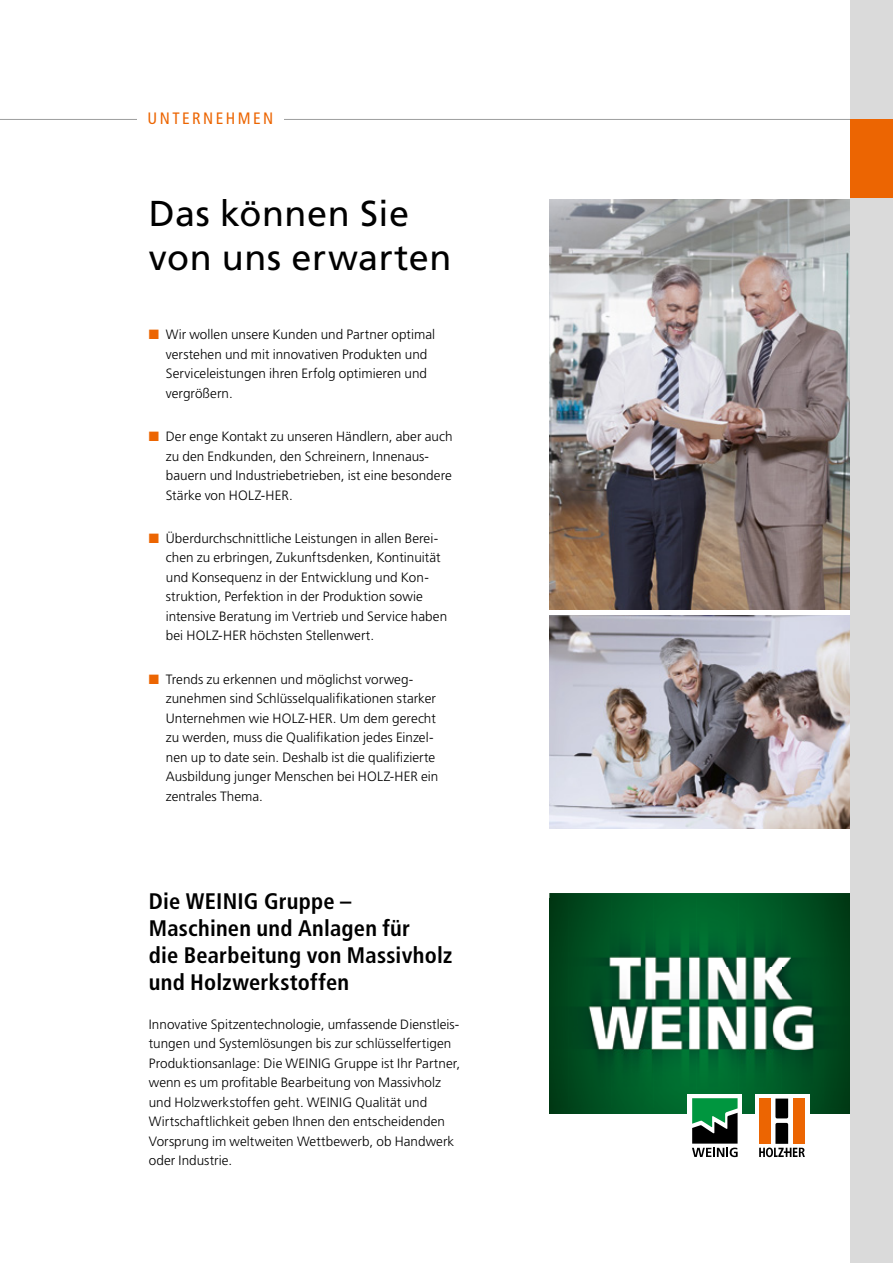
<style>
.page{position:relative;width:893px;height:1263px;background:#fff}
.page>*{position:absolute;margin:0;border:0;box-sizing:border-box;transform-origin:0 0}
.t1{font:36px/43.5px "Frutiger";letter-spacing:.015em;color:#000}
.t2{font:700 condensed 22.5px/27px "Frutiger";letter-spacing:.01em;color:#000}
.t3{font:condensed 16.5px "Frutiger";letter-spacing:.15em;color:#ec6502}
.t4{font:300 13.5px/19.5px "Frutiger";letter-spacing:.005em;color:#000}
.s1{color:#ec6502}
</style>
<div class="page">
<img style="left:549px;top:420px;width:301px;height:189px">
<img style="left:549px;top:615px;width:301px;height:213px">
<svg style="left:549px;top:893px;width:301px;height:5px;background:#015424"></svg>
<img style="left:549px;top:898px;width:301px;height:215px">
<div style="left:755px;top:1094px;width:54px;height:67px;background:#fff"></div>
<svg style="left:759px;top:1098px;width:46px;height:59px"></svg>
<div style="left:687px;top:1094px;width:55px;height:67px;background:#fff"></div>
<svg style="left:692px;top:1098px;width:46px;height:59px"></svg>
<svg style="left:0;top:119px;width:850px;height:301px"></svg>
<div style="left:850px;top:0;width:43px;height:1263px;background:#dadada"></div>
<div style="left:850px;top:119px;width:43px;height:79px;background:#ec6502"></div>
<div style="left:137px;top:104px;width:147px;height:27px;background:#fff"></div>
<p class="t3" style="left:147px;top:109px;width:127px">UNTERNEHMEN</p>
<h1 class="t1" style="left:149px;top:192px;width:304px">Das können Sie von uns erwarten</h1>
<p class="t4" style="left:166px;top:325px;width:271px;text-indent:-17px"><span class="s1">■</span> Wir wollen unsere Kunden und Partner optimal verstehen und mit innovativen Produkten und Serviceleistungen ihren Erfolg optimieren und vergrößern.</p>
<p class="t4" style="left:166px;top:427px;width:288px;text-indent:-17px"><span class="s1">■</span> Der enge Kontakt zu unseren Händlern, aber auch zu den Endkunden, den Schreinern, Innenaus&shy;bauern und Industriebetrieben, ist eine besondere Stärke von HOLZ-HER.</p>
<p class="t4" style="left:166px;top:529px;width:283px;text-indent:-17px"><span class="s1">■</span> Überdurchschnittliche Leistungen in allen Berei&shy;chen zu erbringen, Zukunftsdenken, Kontinuität und Konsequenz in der Entwicklung und Kon&shy;struktion, Perfektion in der Produktion sowie intensive Beratung im Vertrieb und Service haben bei HOLZ-HER höchsten Stellenwert.</p>
<p class="t4" style="left:166px;top:669px;width:274px;text-indent:-17px"><span class="s1">■</span> Trends zu erkennen und möglichst vorweg&shy;zunehmen sind Schlüsselqualifikationen starker Unternehmen wie HOLZ-HER. Um dem gerecht zu werden, muss die Qualifikation jedes Einzel&shy;nen up to date sein. Deshalb ist die qualifizierte Ausbildung junger Menschen bei HOLZ-HER ein zentrales Thema.</p>
<h2 class="t2" style="left:149px;top:887px;width:305px">Die WEINIG Gruppe –<br>Maschinen und Anlagen für<br>die Bearbeitung von Massivholz und Holzwerkstoffen</h2>
<p class="t4" style="left:149px;top:1015px;width:313px">Innovative Spitzentechnologie, umfassende Dienstleis&shy;tungen und Systemlösungen bis zur schlüsselfertigen Produktionsanlage: Die WEINIG Gruppe ist Ihr Partner, wenn es um profitable Bearbeitung von Massivholz und Holzwerkstoffen geht. WEINIG Qualität und Wirtschaftlichkeit geben Ihnen den entscheidenden Vorsprung im weltweiten Wettbewerb, ob Handwerk oder Industrie.</p>
</div>
